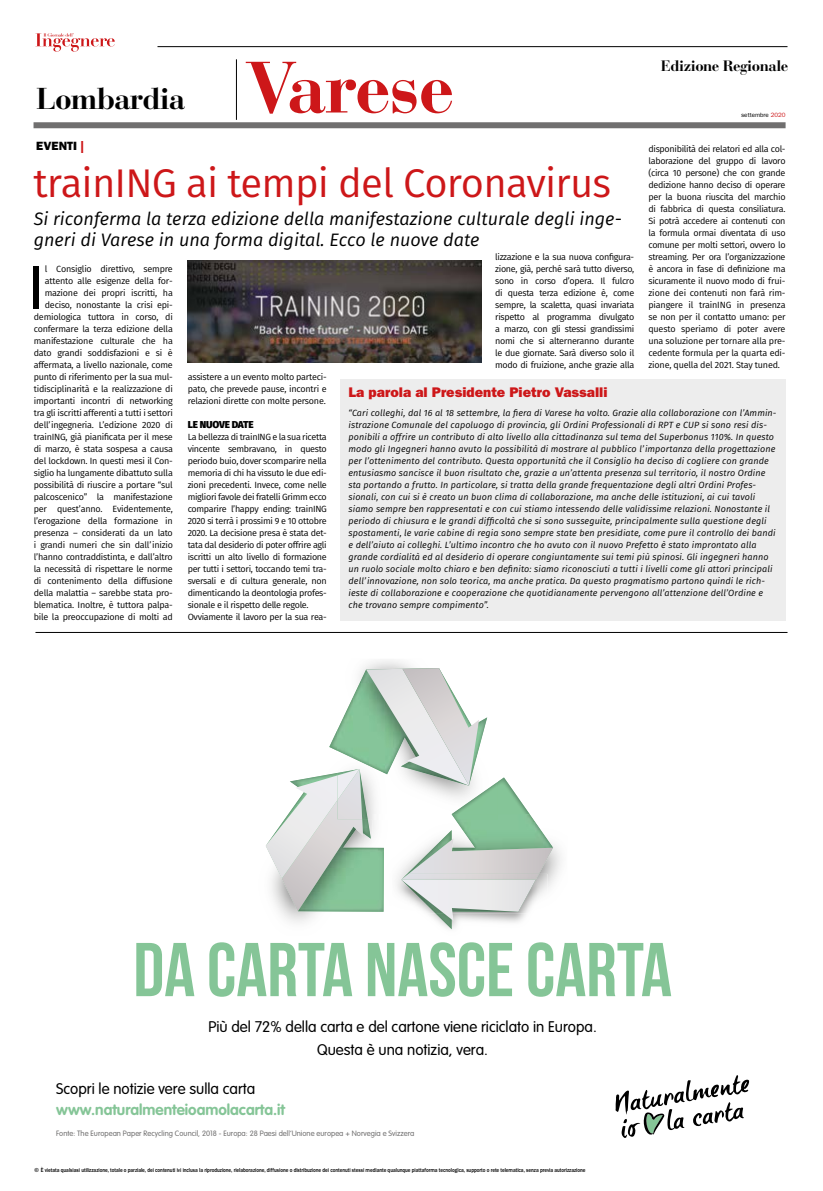
<style>
.page{position:relative;width:823px;height:1191px;background:#fff}
.page>*{position:absolute;margin:0;border:0;box-sizing:border-box;transform-origin:0 0}
.t1{font:700 76px "Bebas Neue";color:#85c597}
.DISTICO_PICCOLO{font:700 72px "Bauer Bodoni Std";letter-spacing:-.03em;color:#cd1719}
.TESTO_BASE{font:61.3px "Fira Sans";color:#000}
.t2{font:40px "Fira Sans";letter-spacing:-.02em;color:#cd1719}
.DISTICO_PICCOLO-2{font:700 30px "Bauer Bodoni Std";letter-spacing:-.03em;color:#000}
.SOMMARIO_CHIARO_CORS{font:italic 18px/21px "Fira Sans";color:#000}
.t3{font:300 15.2px/22.8px "VAG Rounded LT Pro";color:#000;text-align:center}
.t4{font:700 15.2px/20.9px "VAG Rounded LT Pro";color:#85c597}
.DISTICO_PICCOLO-3{font:700 15px "Bauer Bodoni Std";letter-spacing:-.03em;color:#000}
.BOX_TITOLO{font:14px "ITC Franklin Gothic Std Hvy";color:#cd1719}
.t5{font:12px "ITC Franklin Gothic Std Hvy";color:#000}
.TITOLETTI_NEL_TESTO{font:800 10px "Fira Sans";letter-spacing:-.015em;color:#000}
.TESTO_BASE-2{font:9px/12px "Fira Sans";letter-spacing:-.025em;color:#000;text-align:justify}
.BOX_TESTO{font:italic 9px/12px "Fira Sans";letter-spacing:.01em;color:#000}
.t6{font:300 7.6px "VAG Rounded LT Pro";color:#706f6f}
.t7{font:6.2px "ITC Franklin Gothic Std";color:#000}
.t8{font:500 6px "Franklin Gothic";letter-spacing:-.01em;color:#000}
.s1{color:#cd1719}
.s2{font-weight:300;color:#000}
</style>
<div class="page">
<hr style="left:157px;top:46px;width:630px;height:1px;background:#000">
<svg style="left:35px;top:33px;width:80px;height:19px"></svg>
<hr style="left:236px;top:59px;width:1px;height:61px;background:#000">
<div style="left:33px;top:122px;width:752px;height:6px;background:#706f6f"></div>
<div style="left:340px;top:378px;width:445px;height:242px;background:#ededed"></div>
<svg style="left:266px;top:668px;width:287px;height:261px"></svg>
<svg style="left:615px;top:1075px;width:133px;height:63px"></svg>
<img style="left:187px;top:260px;width:293px;height:103px">
<hr style="left:35px;top:632px;width:752px;height:1px;background:#000">
<p class="DISTICO_PICCOLO-2" style="left:36px;top:80px;width:151px">Lombardia</p>
<p class="DISTICO_PICCOLO" style="left:245px;top:44px;width:211px">Varese</p>
<p class="DISTICO_PICCOLO-3" style="left:660px;top:57px;width:129px">Edizione Regionale</p>
<p class="t7" style="left:740px;top:111px;width:46px">settembre <span class="s1">2020</span></p>
<p class="t5" style="left:36px;top:139px;width:49px">EVENTI <span class="s1">|</span></p>
<p class="TESTO_BASE-2" style="left:648px;top:143px;width:138px">disponibilità dei relatori ed alla col&shy;laborazione del gruppo di lavoro (circa 10 persone) che con grande dedizione hanno deciso di operare per la buona riuscita del marchio di fabbrica di questa consiliatura.<br>Si potrà accedere ai contenuti con la formula ormai diventata di uso comune per molti settori, ovvero lo streaming. Per ora l’organizzazione è ancora in fase di definizione ma sicuramente il nuovo modo di frui&shy;zione dei contenuti non farà rim&shy;piangere il trainING in presenza se non per il contatto umano: per questo speriamo di poter avere una soluzione per tornare alla pre&shy;cedente formula per la quarta edi&shy;zione, quella del 2021. Stay tuned.</p>
<p class="t2" style="left:33px;top:153px;width:579px">trainING ai tempi del Coronavirus</p>
<p class="SOMMARIO_CHIARO_CORS" style="left:34px;top:208px;width:589px">Si riconferma la terza edizione della manifestazione culturale degli inge&shy;gneri di Varese in una forma digital. Ecco le nuove date</p>
<p class="TESTO_BASE-2" style="left:495px;top:251px;width:140px">lizzazione e la sua nuova configura&shy;zione, già, perché sarà tutto diverso, sono in corso d’opera. Il fulcro di questa terza edizione è, come sempre, la scaletta, quasi invariata rispetto al programma divulgato a marzo, con gli stessi grandissimi nomi che si alterneranno durante le due giornate. Sarà diverso solo il modo di fruizione, anche grazie alla</p>
<p class="TESTO_BASE-2" style="left:34px;top:263px;width:140px;text-align:right">l Consiglio direttivo, sempre attento alle esigenze della for&shy;mazione dei propri iscritti, ha deciso, nonostante la crisi epi&shy;demiologica tuttora in corso, di confermare la terza edizione della manifestazione culturale che ha dato grandi soddisfazioni e si è affermata, a livello nazionale, come punto di riferimento per la sua mul&shy;tidisciplinarità e la realizzazione di importanti incontri di networking tra gli iscritti afferenti a tutti i settori dell’ingegneria. L’edizione 2020 di trainING, già pianificata per il mese di marzo, è stata sospesa a causa del lockdown. In questi mesi il Con&shy;siglio ha lungamente dibattuto sulla possibilità di riuscire a portare “sul palcoscenico” la manifestazione per quest’anno. Evidentemente, l’erogazione della formazione in presenza – considerati da un lato i grandi numeri che sin dall’inizio l’hanno contraddistinta, e dall’altro la necessità di rispettare le norme di contenimento della diffusione della malattia – sarebbe stata pro&shy;blematica. Inoltre, è tuttora palpa&shy;bile la preoccupazione di molti ad</p>
<p class="TESTO_BASE" style="left:27px;top:241px;width:19px">I</p>
<p class="TESTO_BASE-2" style="left:187px;top:371px;width:140px">assistere a un evento molto parteci&shy;pato, che prevede pause, incontri e relazioni dirette con molte persone.</p>
<p class="TITOLETTI_NEL_TESTO" style="left:188px;top:416px;width:68px">LE NUOVE DATE</p>
<p class="TESTO_BASE-2" style="left:187px;top:431px;width:140px">La bellezza di trainING e la sua ricetta vincente sembravano, in questo periodo buio, dover scomparire nella memoria di chi ha vissuto le due edi&shy;zioni precedenti. Invece, come nelle migliori favole dei fratelli Grimm ecco comparire l’happy ending: trainING 2020 si terrà i prossimi 9 e 10 ottobre 2020. La decisione presa è stata det&shy;tata dal desiderio di poter offrire agli iscritti un alto livello di formazione per tutti i settori, toccando temi tra&shy;sversali e di cultura generale, non dimenticando la deontologia profes&shy;sionale e il rispetto delle regole.</p>
<p class="TESTO_BASE-2" style="left:187px;top:611px;width:140px">Ovviamente il lavoro per la sua rea-</p>
<p class="BOX_TITOLO" style="left:348px;top:383px;width:260px">La parola al Presidente Pietro Vassalli</p>
<p class="BOX_TESTO" style="left:348px;top:407px;width:429px">“Cari colleghi, dal 16 al 18 settembre, la fiera di Varese ha volto. Grazie alla collaborazione con l’Ammin&shy;istrazione Comunale del capoluogo di provincia, gli Ordini Professionali di RPT e CUP si sono resi dis&shy;ponibili a offrire un contributo di alto livello alla cittadinanza sul tema del Superbonus 110%. In questo modo gli Ingegneri hanno avuto la possibilità di mostrare al pubblico l’importanza della progettazione per l’ottenimento del contributo. Questa opportunità che il Consiglio ha deciso di cogliere con grande entusiasmo sancisce il buon risultato che, grazie a un’attenta presenza sul territorio, il nostro Ordine sta portando a frutto. In particolare, si tratta della grande frequentazione degli altri Ordini Profes&shy;sionali, con cui si è creato un buon clima di collaborazione, ma anche delle istituzioni, ai cui tavoli siamo sempre ben rappresentati e con cui stiamo intessendo delle validissime relazioni. Nonostante il periodo di chiusura e le grandi difficoltà che si sono susseguite, principalmente sulla questione degli spostamenti, le varie cabine di regia sono sempre state ben presidiate, come pure il controllo dei bandi e dell’aiuto ai colleghi. L’ultimo incontro che ho avuto con il nuovo Prefetto è stato improntato alla grande cordialità ed al desiderio di operare congiuntamente sui temi più spinosi. Gli ingegneri hanno un ruolo sociale molto chiaro e ben definito: siamo riconosciuti a tutti i livelli come gli attori principali dell’innovazione, non solo teorica, ma anche pratica. Da questo pragmatismo partono quindi le rich&shy;ieste di collaborazione e cooperazione che quotidianamente pervengono all’attenzione dell’Ordine e che trovano sempre compimento”.</p>
<p class="t1" style="left:133px;top:928px;width:540px">DA CARTA NASCE CARTA</p>
<p class="t3" style="left:208px;top:1015px;width:389px">Più del 72% della carta e del cartone viene riciclato in Europa.<br>Questa è una notizia, vera.</p>
<p class="t4" style="left:56px;top:1078px;width:230px"><span class="s2">Scopri le notizie vere sulla carta </span>www.naturalmenteioamolacarta.it</p>
<p class="t6" style="left:56px;top:1129px;width:359px">Fonte: The European Paper Recycling Council, 2018 - Europa: 28 Paesi dell’Unione europea + Norvegia e Svizzera</p>
<p class="t8" style="left:35px;top:1166px;width:552px">© È vietata qualsiasi utilizzazione, totale o parziale, dei contenuti ivi inclusa la riproduzione, rielaborazione, diffusione o distribuzione dei contenuti stessi mediante qualunque piattaforma tecnologica, supporto o rete telematica, senza previa autorizzazione</p>
</div>
